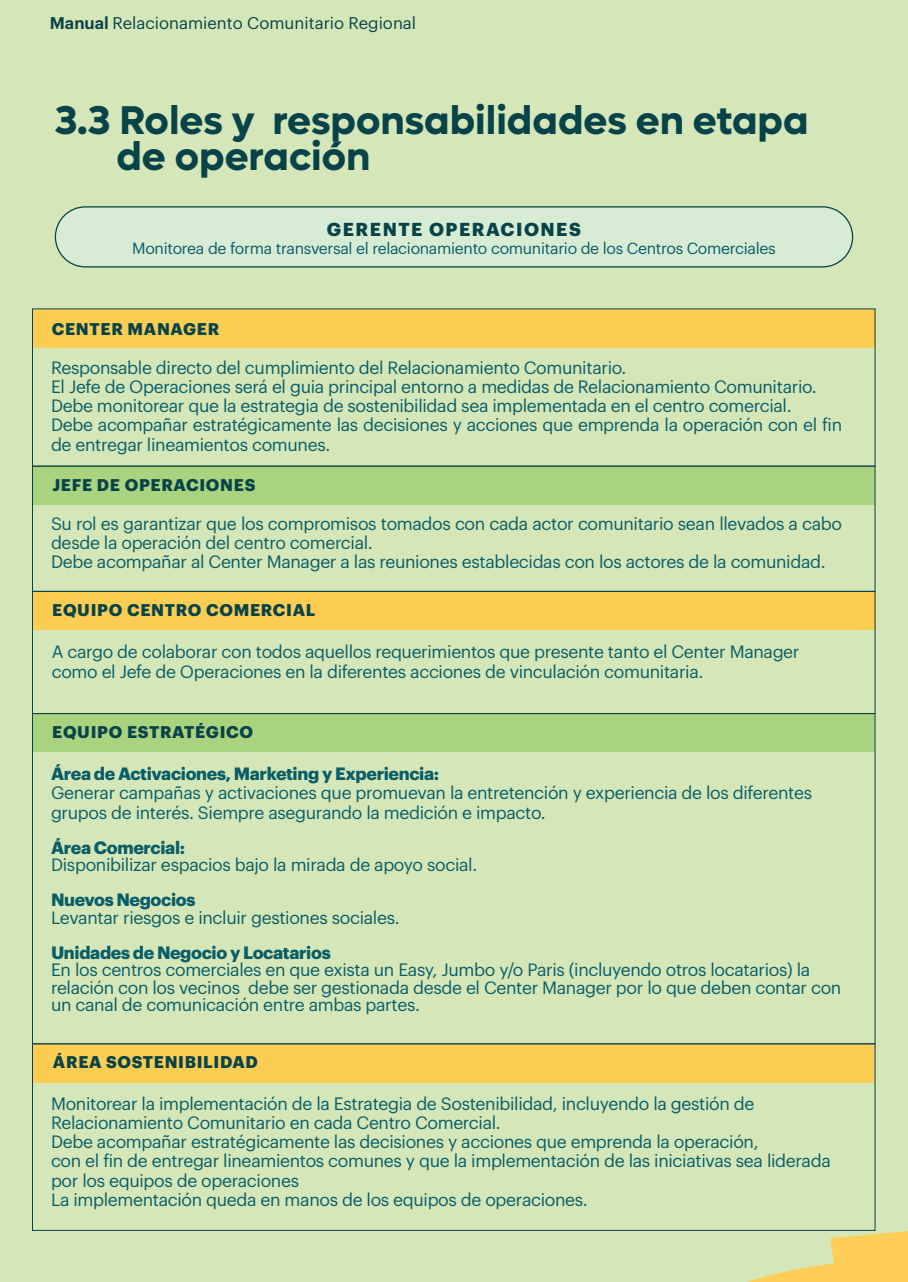
<style>
.page{position:relative;width:908px;height:1282px;background:#fff}
.page>*{position:absolute;margin:0;border:0;box-sizing:border-box;transform-origin:0 0}
.t1{font:700 40.25px/36.6px "Lufga";color:#084349}
.t2{font:700 18.38px "Graphik";letter-spacing:.08em;color:#084349}
.t3{font:17.5px/19.2px "Graphik";letter-spacing:-.02em;color:#095d68}
.t4{font:700 17.5px "Graphik";letter-spacing:-.02em;color:#095d68}
.t5{font:700 16.62px "Graphik";letter-spacing:.04em;color:#084349}
.t6{font:16.62px "Graphik";color:#084349}
.t7{font:15.75px "Graphik";letter-spacing:-.02em;color:#095d68}
.s1{font-weight:600}
</style>
<div class="page">
<div style="left:0;top:0;width:907px;height:1282px;background:#d5e7b8"></div>
<svg style="left:747px;top:1194px;width:160px;height:88px"></svg>
<div style="left:33px;top:309px;width:842px;height:38px;background:#fccd53"></div>
<div style="left:32px;top:466px;width:842px;height:38px;background:#a9d37e"></div>
<div style="left:33px;top:591px;width:842px;height:39px;background:#fccd53"></div>
<div style="left:32px;top:1044px;width:842px;height:38px;background:#fccd53"></div>
<div style="left:32px;top:713px;width:842px;height:39px;background:#a9d37e"></div>
<div style="left:32px;top:591px;width:843px;height:123px;border:1px solid #084349"></div>
<div style="left:32px;top:1043px;width:843px;height:188px;border:1px solid #084349"></div>
<div style="left:32px;top:308px;width:843px;height:159px;border:1px solid #084349"></div>
<div style="left:55px;top:207px;width:797px;height:60px;background:#d8ebd5;border-radius:30px"></div>
<div style="left:55px;top:206px;width:797px;height:61px;border:1px solid #084349;border-radius:30px"></div>
<p class="t6" style="left:50px;top:14px;width:367px"><span class="s1">Manual</span> Relacionamiento Comunitario Regional</p>
<h1 class="t1" style="left:116px;top:102px;width:693px;text-indent:-62px">3.3 Roles y responsabilidades en etapa de operación</h1>
<p class="t2" style="left:327px;top:219px;width:255px">GERENTE OPERACIONES</p>
<p class="t7" style="left:132px;top:240px;width:644px">Monitorea de forma transversal el relacionamiento comunitario de los Centros Comerciales</p>
<p class="t5" style="left:52px;top:320px;width:169px">CENTER MANAGER</p>
<p class="t3" style="left:51px;top:358px;width:792px">Responsable directo del cumplimiento del Relacionamiento Comunitario.<br>El Jefe de Operaciones será el guia principal entorno a medidas de Relacionamiento Comunitario.<br>Debe monitorear que la estrategia de sostenibilidad sea implementada en el centro comercial.<br>Debe acompañar estratégicamente las decisiones y acciones que emprenda la operación con el fin de entregar lineamientos comunes.</p>
<p class="t5" style="left:52px;top:476px;width:204px">JEFE DE OPERACIONES</p>
<p class="t3" style="left:51px;top:514px;width:792px">Su rol es garantizar que los compromisos tomados con cada actor comunitario sean llevados a cabo desde la operación del centro comercial.<br>Debe acompañar al Center Manager a las reuniones establecidas con los actores de la comunidad.</p>
<p class="t5" style="left:52px;top:601px;width:264px">EQUIPO CENTRO COMERCIAL</p>
<p class="t3" style="left:52px;top:642px;width:749px">A cargo de colaborar con todos aquellos requerimientos que presente tanto el Center Manager como el Jefe de Operaciones en la diferentes acciones de vinculación comunitaria.</p>
<p class="t5" style="left:52px;top:723px;width:202px">EQUIPO ESTRATÉGICO</p>
<p class="t4" style="left:51px;top:764px;width:389px">Área de Activaciones, Marketing y Experiencia:</p>
<p class="t3" style="left:51px;top:783px;width:762px">Generar campañas y activaciones que promuevan la entretención y experiencia de los diferentes grupos de interés. Siempre asegurando la medición e impacto.</p>
<p class="t4" style="left:51px;top:838px;width:136px">Área Comercial:</p>
<p class="t3" style="left:51px;top:855px;width:427px">Disponibilizar espacios bajo la mirada de apoyo social.</p>
<p class="t4" style="left:51px;top:890px;width:146px">Nuevos Negocios</p>
<p class="t3" style="left:51px;top:908px;width:350px">Levantar riesgos e incluir gestiones sociales.</p>
<p class="t4" style="left:51px;top:943px;width:281px">Unidades de Negocio y Locatarios</p>
<p class="t3" style="left:51px;top:961px;width:791px;line-height:17.5px">En los centros comerciales en que exista un Easy, Jumbo y/o Paris (incluyendo otros locatarios) la relación con los vecinos debe ser gestionada desde el Center Manager por lo que deben contar con un canal de comunicación entre ambas partes.</p>
<p class="t5" style="left:53px;top:1053px;width:206px">ÁREA SOSTENIBILIDAD</p>
<p class="t3" style="left:51px;top:1094px;width:781px">Monitorear la implementación de la Estrategia de Sostenibilidad, incluyendo la gestión de Relacionamiento Comunitario en cada Centro Comercial.<br>Debe acompañar estratégicamente las decisiones y acciones que emprenda la operación,<br>con el fin de entregar lineamientos comunes y que la implementación de las iniciativas sea liderada por los equipos de operaciones<br>La implementación queda en manos de los equipos de operaciones.</p>
</div>
